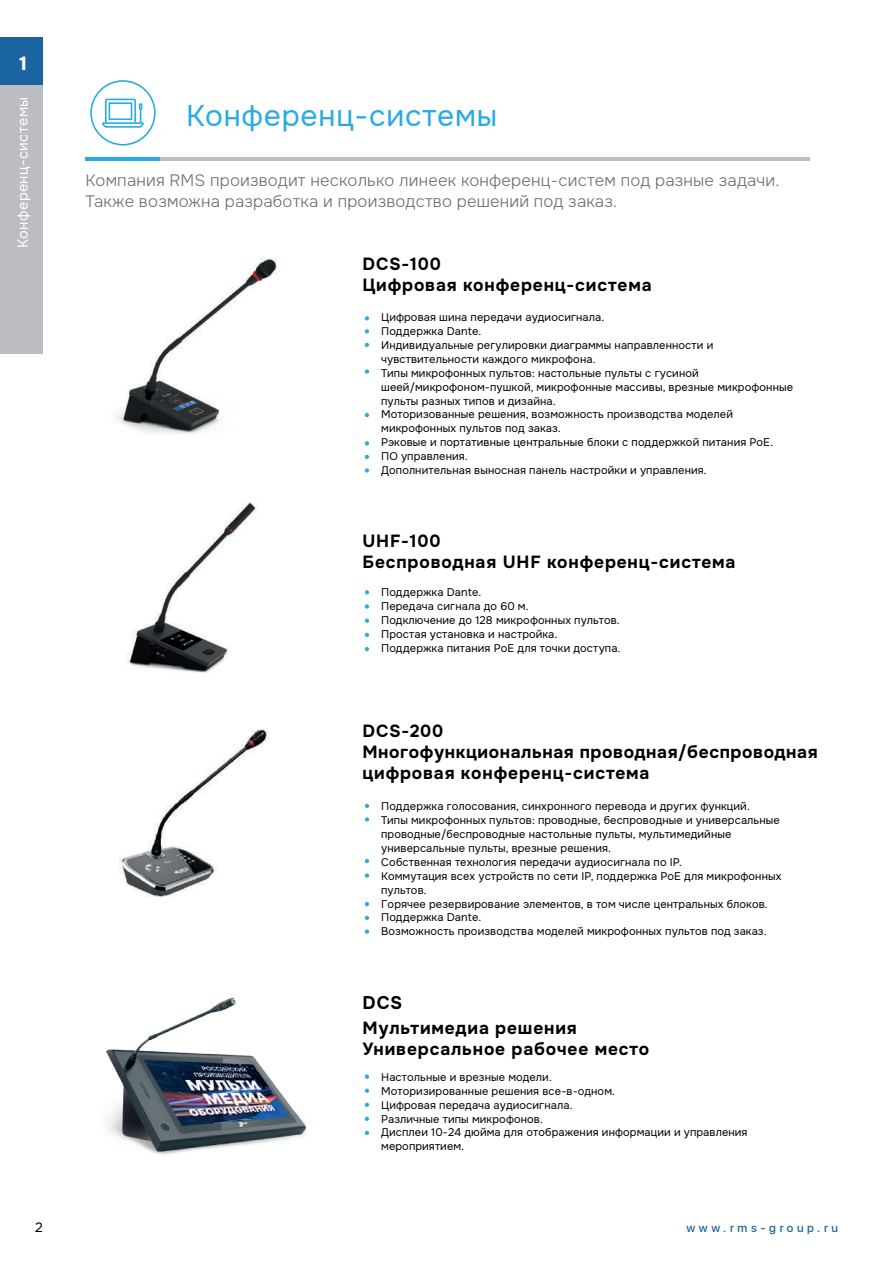
<style>
.page{position:relative;width:893px;height:1263px;background:#fff}
.page>*{position:absolute;margin:0;border:0;box-sizing:border-box;transform-origin:0 0}
.t1{font:30px "Onest";letter-spacing:.025em;color:#27abe0}
.t2{font:800 18.75px "Onest";color:#fff}
.t3{font:700 18px "Onest";color:#000}
.t4{font:700 17.25px/21px "Onest";letter-spacing:.05em;color:#000}
.t5{font:300 16.5px/21px "Onest";letter-spacing:.01em;color:#6c6d70}
.t6{font:14.55px "Onest";letter-spacing:.025em;color:#fff}
.t7{font:13.5px "Onest";color:#000}
.t8{font:500 12px "SF Pro Display";letter-spacing:.3em;color:#1b64a2}
.t9{font:11.1px/14px "Onest";letter-spacing:.01em;color:#000}
</style>
<div class="page">
<div style="left:0;top:109px;width:43px;height:244px;background:#bcbdc0"></div>
<svg style="left:365px;top:590px;width:4px;height:4px"></svg>
<svg style="left:365px;top:604px;width:4px;height:5px"></svg>
<svg style="left:365px;top:619px;width:4px;height:4px"></svg>
<svg style="left:365px;top:633px;width:4px;height:4px"></svg>
<svg style="left:365px;top:647px;width:4px;height:4px"></svg>
<div style="left:0;top:84px;width:43px;height:187px;background:#bcbdc0"></div>
<div style="left:0;top:38px;width:43px;height:47px;background:#1b64a2"></div>
<img style="left:126px;top:502px;width:132px;height:170px">
<svg style="left:365px;top:316px;width:4px;height:4px"></svg>
<svg style="left:365px;top:329px;width:4px;height:4px"></svg>
<svg style="left:365px;top:343px;width:4px;height:4px"></svg>
<svg style="left:365px;top:369px;width:4px;height:5px"></svg>
<svg style="left:365px;top:413px;width:4px;height:4px"></svg>
<svg style="left:365px;top:441px;width:4px;height:4px"></svg>
<svg style="left:365px;top:455px;width:4px;height:4px"></svg>
<svg style="left:365px;top:468px;width:4px;height:4px"></svg>
<svg style="left:365px;top:1074px;width:4px;height:5px"></svg>
<svg style="left:365px;top:1088px;width:4px;height:5px"></svg>
<svg style="left:365px;top:1103px;width:4px;height:4px"></svg>
<svg style="left:365px;top:1117px;width:4px;height:4px"></svg>
<svg style="left:365px;top:1131px;width:4px;height:4px"></svg>
<svg style="left:365px;top:804px;width:4px;height:4px"></svg>
<svg style="left:365px;top:817px;width:4px;height:4px"></svg>
<svg style="left:365px;top:859px;width:4px;height:4px"></svg>
<svg style="left:365px;top:873px;width:4px;height:5px"></svg>
<svg style="left:365px;top:902px;width:4px;height:4px"></svg>
<svg style="left:365px;top:916px;width:4px;height:4px"></svg>
<svg style="left:365px;top:929px;width:4px;height:5px"></svg>
<hr style="left:158px;top:158px;width:651px;height:3px;background:#bcbdc0">
<hr style="left:86px;top:158px;width:74px;height:3px;background:#27abe0">
<div style="left:90px;top:80px;width:66px;height:66px;border:2px solid #27abe0;border-radius:50%"></div>
<svg style="left:102px;top:98px;width:42px;height:30px"></svg>
<img style="left:119px;top:729px;width:150px;height:167px">
<img style="left:106px;top:997px;width:202px;height:158px">
<img style="left:115px;top:257px;width:162px;height:177px">
<h2 class="t2" style="left:19px;top:52px;width:9px">1</h2>
<h3 class="t6" style="left:14px;top:248px;width:152px;rotate:-90deg">Конференц-системы</h3>
<h1 class="t1" style="left:186px;top:97px;width:312px">Конференц-системы</h1>
<h3 class="t5" style="left:86px;top:170px;width:695px">Компания RMS производит несколько линеек конференц-систем под разные задачи.<br>Также возможна разработка и производство решений под заказ.</h3>
<h3 class="t4" style="left:362px;top:254px;width:291px">DCS-100<br>Цифровая конференц-система</h3>
<p class="t9" style="left:381px;top:310px;width:413px">Цифровая шина передачи аудиосигнала.<br>Поддержка Dante.<br>Индивидуальные регулировки диаграммы направленности и чувствительности каждого микрофона.<br>Типы микрофонных пультов: настольные пульты с гусиной шеей/микрофоном-пушкой, микрофонные массивы, врезные микрофонные пульты разных типов и дизайна.<br>Моторизованные решения, возможность производства моделей микрофонных пультов под заказ.<br>Рэковые и портативные центральные блоки с поддержкой питания PoE.<br>ПО управления.<br>Дополнительная выносная панель настройки и управления.</p>
<h3 class="t4" style="left:362px;top:531px;width:375px">UHF-100<br>Беспроводная UHF конференц-система</h3>
<p class="t9" style="left:381px;top:586px;width:241px">Поддержка Dante.<br>Передача сигнала до 60 м.<br>Подключение до 128 микрофонных пультов.<br>Простая установка и настройка.<br>Поддержка питания PoE для точки доступа.</p>
<h3 class="t4" style="left:362px;top:721px;width:457px">DCS-200<br>Многофункциональная проводная/беспроводная цифровая конференц-система</h3>
<p class="t9" style="left:381px;top:799px;width:402px">Поддержка голосования, синхронного перевода и других функций.<br>Типы микрофонных пультов: проводные, беспроводные и универсальные проводные/беспроводные настольные пульты, мультимедийные универсальные пульты, врезные решения.<br>Собственная технология передачи аудиосигнала по IP.<br>Коммутация всех устройств по сети IP, поддержка PoE для микрофонных пультов.<br>Горячее резервирование элементов, в том числе центральных блоков.<br>Поддержка Dante.<br>Возможность производства моделей микрофонных пультов под заказ.</p>
<h3 class="t3" style="left:362px;top:991px;width:41px">DCS</h3>
<h3 class="t4" style="left:362px;top:1017px;width:288px">Мультимедиа решения<br>Универсальное рабочее место</h3>
<p class="t9" style="left:381px;top:1070px;width:368px">Настольные и врезные модели.<br>Моторизированные решения все-в-одном.<br>Цифровая передача аудиосигнала.<br>Различные типы микрофонов.<br>Дисплеи 10-24 дюйма для отображения информации и управления мероприятием.</p>
<p class="t7" style="left:35px;top:1219px;width:9px">2</p>
<p class="t8" style="left:686px;top:1219px;width:153px">www.rms-group.ru</p>
</div>
